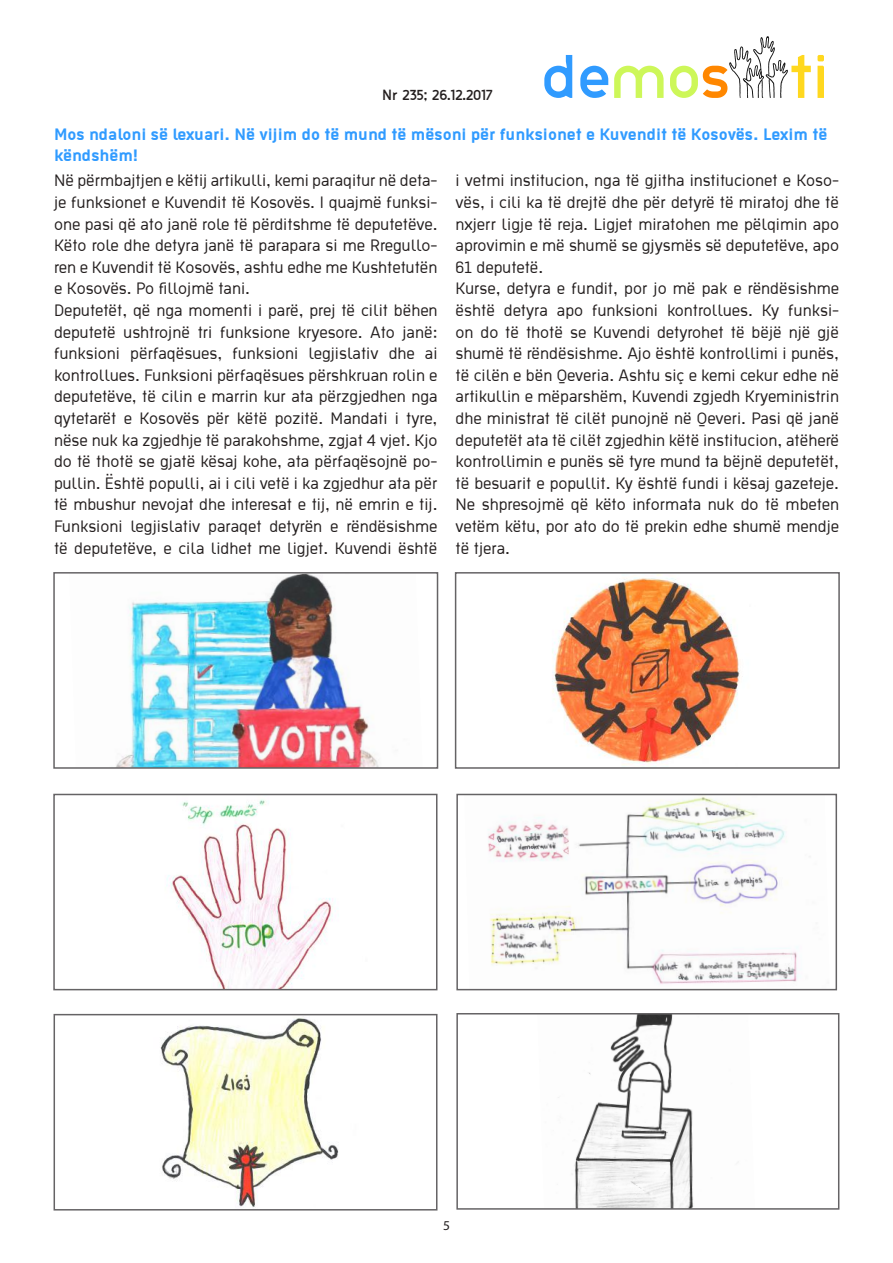
<style>
.page{position:relative;width:893px;height:1263px;background:#fff}
.page>*{position:absolute;margin:0;border:0;box-sizing:border-box;transform-origin:0 0}
.t1{font:18px/21.6px "Ekstropia";color:#241f1f}
.t2{font:700 18px/21.6px "Ekstropia";color:#309bff}
.t3{font:13.5px "Thelbi Kujtesa";color:#241f1f}
.t4{font:13.5px "Myriad Pro";color:#241f1f}
</style>
<div class="page">
<svg style="left:544px;top:55px;width:28px;height:43px"></svg>
<svg style="left:580px;top:66px;width:28px;height:32px"></svg>
<svg style="left:614px;top:66px;width:50px;height:32px"></svg>
<svg style="left:817px;top:55px;width:7px;height:43px"></svg>
<svg style="left:670px;top:36px;width:141px;height:62px"></svg>
<img style="left:116px;top:575px;width:263px;height:191px">
<div style="left:53px;top:572px;width:385px;height:197px;border:2px solid #656365"></div>
<img style="left:552px;top:575px;width:188px;height:190px">
<div style="left:455px;top:572px;width:385px;height:197px;border:2px solid #656365"></div>
<img style="left:166px;top:799px;width:167px;height:188px">
<div style="left:53px;top:794px;width:384px;height:196px;border:2px solid #656365"></div>
<img style="left:488px;top:797px;width:322px;height:187px">
<div style="left:456px;top:794px;width:381px;height:196px;border:2px solid #656365"></div>
<img style="left:160px;top:1018px;width:179px;height:189px">
<div style="left:54px;top:1014px;width:383px;height:196px;border:2px solid #656365"></div>
<img style="left:558px;top:1016px;width:136px;height:191px">
<div style="left:456px;top:1013px;width:383px;height:197px;border:2px solid #656365"></div>
<p class="t3" style="left:382px;top:85px;width:112px">Nr 235; 26.12.2017</p>
<p class="t2" style="left:54px;top:122px;width:775px">Mos ndaloni së lexuari. Në vijim do të mund të mësoni për funksionet e Kuvendit të Kosovës. Lexim të këndshëm!</p>
<p class="t1" style="left:54px;top:169px;width:385px">Në përmbajtjen e këtij artikulli, kemi paraqitur në deta&shy;je funksionet e Kuvendit të Kosovës. I quajmë funksi&shy;one pasi që ato janë role të përditshme të deputetëve.<br>Këto role dhe detyra janë të parapara si me Rregullo&shy;ren e Kuvendit të Kosovës, ashtu edhe me Kushtetutën e Kosovës. Po fillojmë tani.<br>Deputetët, që nga momenti i parë, prej të cilit bëhen deputetë ushtrojnë tri funksione kryesore. Ato janë: funksioni përfaqësues, funksioni legjislativ dhe ai kontrollues. Funksioni përfaqësues përshkruan rolin e deputetëve, të cilin e marrin kur ata përzgjedhen nga qytetarët e Kosovës për këtë pozitë. Mandati i tyre, nëse nuk ka zgjedhje të parakohshme, zgjat 4 vjet. Kjo do të thotë se gjatë kësaj kohe, ata përfaqësojnë po&shy;pullin. Është populli, ai i cili vetë i ka zgjedhur ata për të mbushur nevojat dhe interesat e tij, në emrin e tij.<br>Funksioni legjislativ paraqet detyrën e rëndësishme të deputetëve, e cila lidhet me ligjet. Kuvendi është</p>
<p class="t1" style="left:456px;top:169px;width:385px">i vetmi institucion, nga të gjitha institucionet e Koso&shy;vës, i cili ka të drejtë dhe për detyrë të miratoj dhe të nxjerr ligje të reja. Ligjet miratohen me pëlqimin apo aprovimin e më shumë se gjysmës së deputetëve, apo 61 deputetë.<br>Kurse, detyra e fundit, por jo më pak e rëndësishme është detyra apo funksioni kontrollues. Ky funksi&shy;on do të thotë se Kuvendi detyrohet të bëjë një gjë shumë të rëndësishme. Ajo është kontrollimi i punës, të cilën e bën Qeveria. Ashtu siç e kemi cekur edhe në artikullin e mëparshëm, Kuvendi zgjedh Kryeministrin dhe ministrat të cilët punojnë në Qeveri. Pasi që janë deputetët ata të cilët zgjedhin këtë institucion, atëherë kontrollimin e punës së tyre mund ta bëjnë deputetët, të besuarit e popullit. Ky është fundi i kësaj gazeteje.<br>Ne shpresojmë që këto informata nuk do të mbeten vetëm këtu, por ato do të prekin edhe shumë mendje të tjera.</p>
<p class="t4" style="left:443px;top:1217px;width:8px">5</p>
</div>
